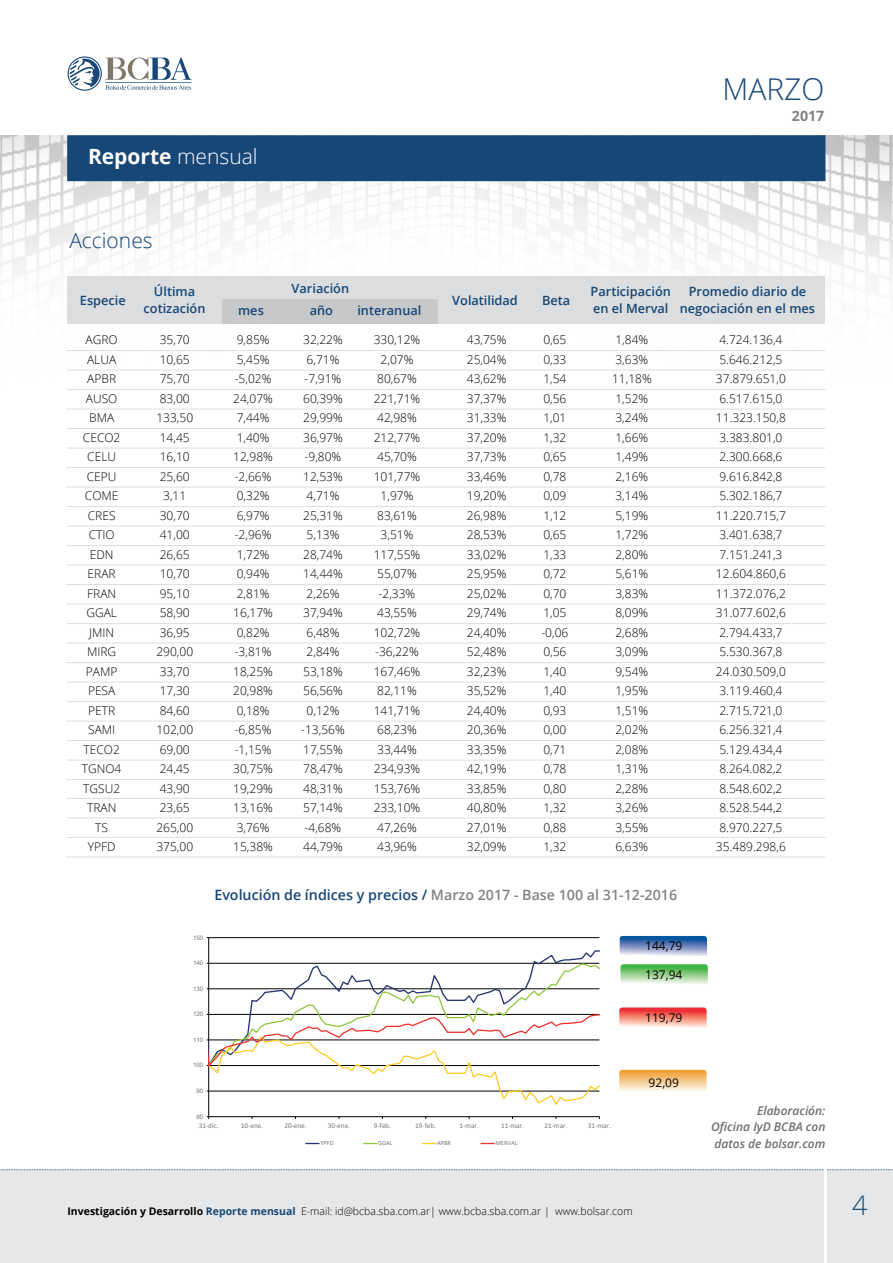
<style>
.page{position:relative;width:893px;height:1263px;background:#fff}
.page>*{position:absolute;margin:0;border:0;box-sizing:border-box;transform-origin:0 0}
.t1{font:300 30px "Open Sans";color:#164777}
.t2{font:300 27px "Open Sans";color:#164777}
.t3{font:700 21px "Open Sans";color:#fff}
.t4{font:300 21px "Open Sans";color:#164777}
.t5{font:600 14.25px "Open Sans";color:#808285}
.t6{font:700 14.25px "Open Sans";color:#808285}
.t7{font:600 12.75px/16.5px "Open Sans";color:#164777;text-align:center}
.t8{font:300 12px/19.5px "Open Sans";color:#000;text-align:center}
.t9{font:italic 600 12px/16.5px "Open Sans";color:#6d6e71;text-align:justify}
.t10{font:12px "Open Sans";color:#000}
.t11{font:300 10.5px "Open Sans";color:#000}
.t12{font:7.2px "Calibri";color:#75797b}
.t13{font:6.3px "Calibri";letter-spacing:.005em;color:#75797b}
.t14{font:6.15px "Arial";letter-spacing:.005em;color:#75797b}
.s1{font-weight:300}
.s2{color:#164777}
.s3{font-weight:700}
.s4{font-weight:700;color:#164777}
</style>
<div class="page">
<img style="left:0;top:135px;width:893px;height:470px">
<div style="left:67px;top:135px;width:758px;height:46px;background:#164777"></div>
<svg style="left:67px;top:56px;width:35px;height:35px"></svg>
<svg style="left:68px;top:56px;width:34px;height:35px"></svg>
<svg style="left:70px;top:58px;width:121px;height:32px"></svg>
<div style="left:0;top:1170px;width:893px;height:93px;background:#e6e7e8"></div>
<svg style="left:0;top:1169px;width:893px;height:1px"></svg>
<hr style="left:824px;top:1124px;width:3px;height:139px;background:#fff">
<div style="left:67px;top:276px;width:757px;height:48px;background:#dcddde"></div>
<svg style="left:619px;top:1070px;width:88px;height:21px;background:#f5c88b"></svg>
<svg style="left:620px;top:936px;width:88px;height:48px"></svg>
<svg style="left:619px;top:1007px;width:88px;height:21px;background:#f58d84"></svg>
<hr style="left:208px;top:938px;width:1px;height:179px;background:#000">
<hr style="left:209px;top:1116px;width:390px;height:1px;background:#000">
<svg style="left:209px;top:1068px;width:391px;height:39px"></svg>
<svg style="left:209px;top:937px;width:391px;height:131px"></svg>
<svg style="left:306px;top:1143px;width:13px;height:1px"></svg>
<svg style="left:364px;top:1143px;width:13px;height:1px"></svg>
<svg style="left:423px;top:1143px;width:13px;height:1px"></svg>
<svg style="left:481px;top:1143px;width:13px;height:1px"></svg>
<div style="left:222px;top:299px;width:216px;height:25px;background:#c7c8ca"></div>
<hr style="left:67px;top:350px;width:758px;height:1px;background:#dcddde">
<hr style="left:67px;top:370px;width:758px;height:1px;background:#dcddde">
<hr style="left:67px;top:389px;width:758px;height:1px;background:#dcddde">
<hr style="left:67px;top:409px;width:758px;height:1px;background:#dcddde">
<hr style="left:67px;top:428px;width:758px;height:1px;background:#dcddde">
<hr style="left:67px;top:448px;width:758px;height:1px;background:#dcddde">
<hr style="left:67px;top:467px;width:758px;height:1px;background:#dcddde">
<hr style="left:67px;top:487px;width:758px;height:1px;background:#dcddde">
<hr style="left:67px;top:506px;width:758px;height:1px;background:#dcddde">
<hr style="left:67px;top:526px;width:758px;height:1px;background:#dcddde">
<hr style="left:67px;top:545px;width:758px;height:1px;background:#dcddde">
<hr style="left:67px;top:565px;width:758px;height:1px;background:#dcddde">
<hr style="left:67px;top:584px;width:758px;height:1px;background:#dcddde">
<hr style="left:67px;top:604px;width:758px;height:1px;background:#dcddde">
<hr style="left:67px;top:623px;width:758px;height:1px;background:#dcddde">
<hr style="left:67px;top:643px;width:758px;height:1px;background:#dcddde">
<hr style="left:67px;top:662px;width:758px;height:1px;background:#dcddde">
<hr style="left:67px;top:682px;width:758px;height:1px;background:#dcddde">
<hr style="left:67px;top:701px;width:758px;height:1px;background:#dcddde">
<hr style="left:67px;top:721px;width:758px;height:1px;background:#dcddde">
<hr style="left:67px;top:798px;width:758px;height:1px;background:#dcddde">
<hr style="left:67px;top:740px;width:758px;height:1px;background:#dcddde">
<hr style="left:67px;top:817px;width:758px;height:1px;background:#dcddde">
<hr style="left:67px;top:760px;width:758px;height:1px;background:#dcddde">
<hr style="left:67px;top:837px;width:758px;height:1px;background:#dcddde">
<hr style="left:67px;top:779px;width:758px;height:1px;background:#dcddde">
<hr style="left:67px;top:856px;width:758px;height:1px;background:#dcddde">
<h3 class="t3" style="left:88px;top:141px;width:171px">Reporte <span class="s1">mensual</span></h3>
<h3 class="t4" style="left:69px;top:226px;width:85px">Acciones</h3>
<h1 class="t1" style="left:722px;top:68px;width:103px">MARZO</h1>
<p class="t6" style="left:792px;top:105px;width:34px">2017</p>
<p class="t7" style="left:292px;top:279px;width:59px">Variación</p>
<p class="t7" style="left:80px;top:291px;width:47px">Especie</p>
<p class="t7" style="left:144px;top:283px;width:63px">Última cotización</p>
<p class="t7" style="left:452px;top:291px;width:67px">Volatilidad</p>
<p class="t7" style="left:542px;top:291px;width:30px">Beta</p>
<p class="t7" style="left:591px;top:283px;width:82px;text-align:left">Participación en el Merval</p>
<p class="t7" style="left:680px;top:283px;width:137px">Promedio diario de negociación en el mes</p>
<p class="t7" style="left:238px;top:302px;width:27px">mes</p>
<p class="t7" style="left:310px;top:302px;width:25px">año</p>
<p class="t7" style="left:357px;top:302px;width:66px">interanual</p>
<p class="t8" style="left:82px;top:330px;width:41px">AGRO<br>ALUA<br>APBR<br>AUSO<br>BMA<br>CECO2<br>CELU<br>CEPU<br>COME<br>CRES<br>CTIO<br>EDN<br>ERAR<br>FRAN<br>GGAL<br>JMIN<br>MIRG<br>PAMP<br>PESA<br>PETR<br>SAMI<br>TECO2<br>TGNO4<br>TGSU2<br>TRAN<br>TS<br>YPFD</p>
<p class="t8" style="left:467px;top:330px;width:41px;text-align:justify">43,75% 25,04% 43,62% 37,37% 31,33% 37,20% 37,73% 33,46% 19,20% 26,98% 28,53% 33,02% 25,95% 25,02% 29,74% 24,40% 52,48% 32,23% 35,52% 24,40% 20,36% 33,35% 42,19% 33,85% 40,80% 27,01% 32,09%</p>
<p class="t8" style="left:541px;top:330px;width:28px;text-align:left">0,65<br>0,33<br>1,54<br>0,56<br>1,01<br>1,32<br>0,65<br>0,78<br>0,09<br>1,12<br>0,65<br>1,33<br>0,72<br>0,70<br>1,05 -0,06<br>0,56<br>1,40<br>1,40<br>0,93<br>0,00<br>0,71<br>0,78<br>0,80<br>1,32<br>0,88<br>1,32</p>
<p class="t8" style="left:612px;top:330px;width:41px;text-align:left">1,84%<br>3,63%<br>11,18%<br>1,52%<br>3,24%<br>1,66%<br>1,49%<br>2,16%<br>3,14%<br>5,19%<br>1,72%<br>2,80%<br>5,61%<br>3,83%<br>8,09%<br>2,68%<br>3,09%<br>9,54%<br>1,95%<br>1,51%<br>2,02%<br>2,08%<br>1,31%<br>2,28%<br>3,26%<br>3,55%<br>6,63%</p>
<p class="t8" style="left:716px;top:330px;width:71px;text-align:left">4.724.136,4<br>5.646.212,5<br>37.879.651,0<br>6.517.615,0<br>11.323.150,8<br>3.383.801,0<br>2.300.668,6<br>9.616.842,8<br>5.302.186,7<br>11.220.715,7<br>3.401.638,7<br>7.151.241,3<br>12.604.860,6<br>11.372.076,2<br>31.077.602,6<br>2.794.433,7<br>5.530.367,8<br>24.030.509,0<br>3.119.460,4<br>2.715.721,0<br>6.256.321,4<br>5.129.434,4<br>8.264.082,2<br>8.548.602,2<br>8.528.544,2<br>8.970.227,5<br>35.489.298,6</p>
<p class="t8" style="left:233px;top:330px;width:41px;text-align:left">9,85%<br>5,45% -5,02%<br>24,07%<br>7,44%<br>1,40%<br>12,98% -2,66%<br>0,32%<br>6,97% -2,96%<br>1,72%<br>0,94%<br>2,81%<br>16,17%<br>0,82% -3,81%<br>18,25%<br>20,98%<br>0,18% -6,85% -1,15%<br>30,75%<br>19,29%<br>13,16%<br>3,76%<br>15,38%</p>
<p class="t8" style="left:301px;top:330px;width:45px">32,22%<br>6,71% -7,91%<br>60,39%<br>29,99%<br>36,97% -9,80%<br>12,53%<br>4,71%<br>25,31%<br>5,13%<br>28,74%<br>14,44%<br>2,26%<br>37,94%<br>6,48%<br>2,84%<br>53,18%<br>56,56%<br>0,12% -13,56%<br>17,55%<br>78,47%<br>48,31%<br>57,14% -4,68%<br>44,79%</p>
<p class="t8" style="left:374px;top:330px;width:48px">330,12%<br>2,07%<br>80,67%<br>221,71%<br>42,98%<br>212,77%<br>45,70%<br>101,77%<br>1,97%<br>83,61%<br>3,51%<br>117,55%<br>55,07% -2,33%<br>43,55%<br>102,72% -36,22%<br>167,46%<br>82,11%<br>141,71%<br>68,23%<br>33,44%<br>234,93%<br>153,76%<br>233,10%<br>47,26%<br>43,96%</p>
<p class="t5" style="left:214px;top:885px;width:464px"><span class="s2">Evolución de índices y precios /</span> Marzo 2017 - Base 100 al 31-12-2016</p>
<p class="t8" style="left:156px;top:330px;width:38px">35,70<br>10,65<br>75,70<br>83,00<br>133,50<br>14,45<br>16,10<br>25,60<br>3,11<br>30,70<br>41,00<br>26,65<br>10,70<br>95,10<br>58,90<br>36,95<br>290,00<br>33,70<br>17,30<br>84,60<br>102,00<br>69,00<br>24,45<br>43,90<br>23,65<br>265,00<br>375,00</p>
<p class="t14" style="left:193px;top:933px;width:12px">150</p>
<p class="t14" style="left:193px;top:959px;width:12px">140</p>
<p class="t14" style="left:193px;top:984px;width:12px">130</p>
<p class="t14" style="left:193px;top:1010px;width:12px">120</p>
<p class="t14" style="left:193px;top:1035px;width:12px">110</p>
<p class="t14" style="left:193px;top:1061px;width:12px">100</p>
<p class="t14" style="left:196px;top:1086px;width:8px">90</p>
<p class="t14" style="left:196px;top:1112px;width:8px">80</p>
<p class="t12" style="left:199px;top:1120px;width:21px">31-dic.</p>
<p class="t12" style="left:241px;top:1120px;width:24px">10-ene.</p>
<p class="t12" style="left:284px;top:1120px;width:24px">20-ene.</p>
<p class="t12" style="left:328px;top:1120px;width:24px">30-ene.</p>
<p class="t12" style="left:374px;top:1120px;width:19px">9-feb.</p>
<p class="t12" style="left:415px;top:1120px;width:22px">19-feb.</p>
<p class="t12" style="left:459px;top:1120px;width:21px">1-mar.</p>
<p class="t12" style="left:501px;top:1120px;width:25px">11-mar.</p>
<p class="t12" style="left:544px;top:1120px;width:25px">21-mar.</p>
<p class="t12" style="left:588px;top:1120px;width:25px">31-mar.</p>
<p class="t13" style="left:320px;top:1139px;width:15px">YPFD</p>
<p class="t13" style="left:378px;top:1139px;width:16px">GGAL</p>
<p class="t13" style="left:437px;top:1139px;width:15px">APBR</p>
<p class="t13" style="left:496px;top:1139px;width:23px">MERVAL</p>
<p class="t10" style="left:645px;top:938px;width:39px">144,79</p>
<p class="t10" style="left:645px;top:967px;width:39px">137,94</p>
<p class="t10" style="left:645px;top:1009px;width:39px">119,79</p>
<p class="t10" style="left:649px;top:1074px;width:32px">92,09</p>
<p class="t9" style="left:711px;top:1102px;width:116px;text-indent:46px">Elaboración:<br>Oficina IyD BCBA con datos de bolsar.com</p>
<p class="t11" style="left:68px;top:1204px;width:567px"><span class="s3">Investigación y Desarrollo</span> <span class="s4">Reporte mensual</span> E-mail: id@bcba.sba.com.ar| www.bcba.sba.com.ar | www.bolsar.com</p>
<h2 class="t2" style="left:852px;top:1187px;width:17px">4</h2>
</div>
